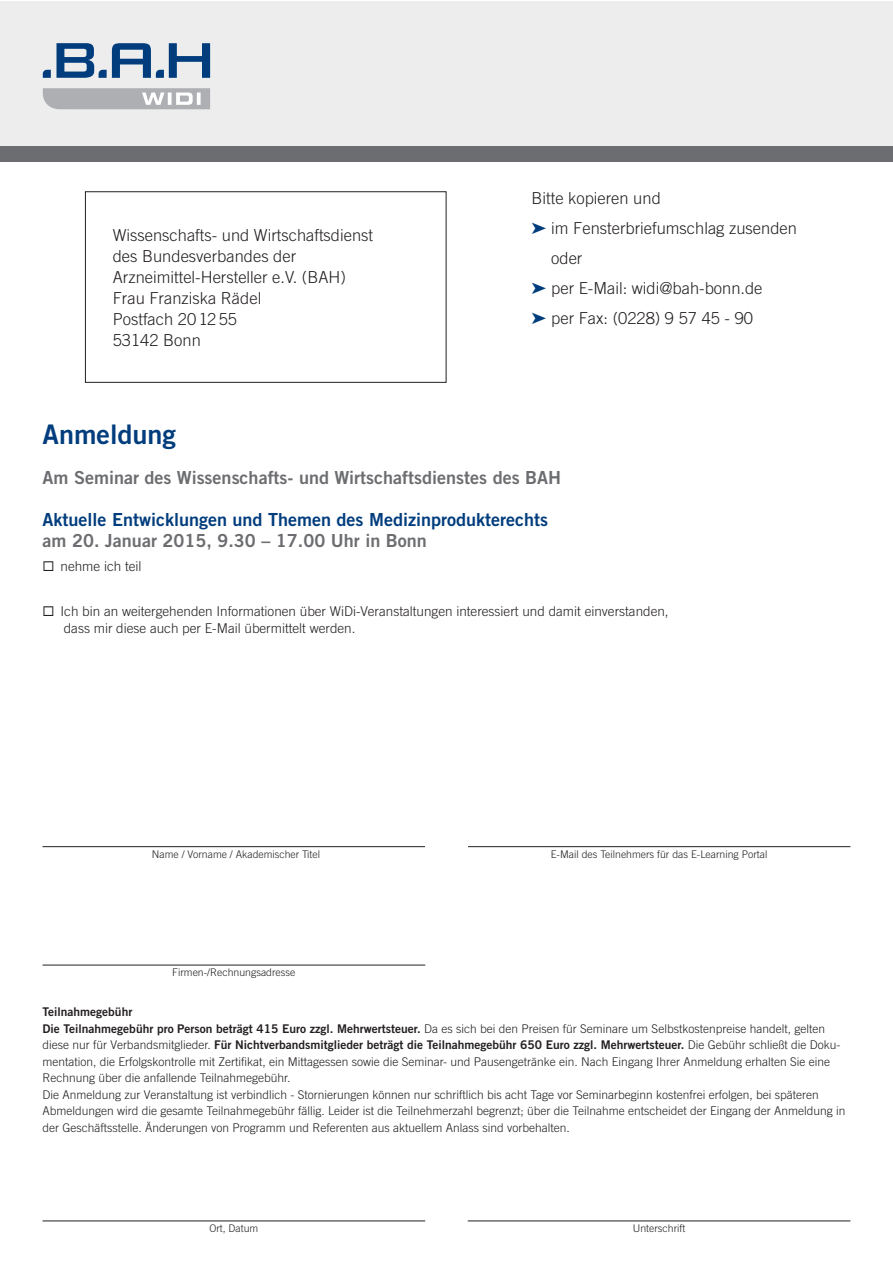
<style>
.page{position:relative;width:893px;height:1263px;background:#fff}
.page>*{position:absolute;margin:0;border:0;box-sizing:border-box;transform-origin:0 0}
.t1{font:27px "Trade Gothic Bold Two";color:#013d7d}
.t2{font:18px "Trade Gothic Bold Two";color:#6c6d70}
.t3{font:18px "Trade Gothic Bold Two";color:#013d7d}
.t4{font:300 16.5px/21px "Trade Gothic";color:#231f20}
.t5{font:300 13.5px/16.5px "Trade Gothic";color:#231f20}
.t6{font:300 12px/16.5px "Trade Gothic";color:#231f20}
.t7{font:12px "Trade Gothic Bold Two";color:#231f20}
.t8{font:300 10.5px "Trade Gothic";color:#231f20}
.s1{color:#013d7d}
.s2{font-family:"Trade Gothic Bold Two";font-weight:400}
.s3{font-family:"Trade Gothic";font-weight:300}
</style>
<div class="page">
<div style="left:0;top:1px;width:892px;height:161px;background:#ededee"></div>
<svg style="left:57px;top:43px;width:153px;height:35px"></svg>
<svg style="left:43px;top:70px;width:8px;height:8px"></svg>
<svg style="left:43px;top:88px;width:167px;height:21px;background:#b8b9bc"></svg>
<div style="left:0;top:146px;width:892px;height:16px;background:#6c6d70"></div>
<div style="left:85px;top:191px;width:361px;height:192px;border:1px solid #231f20"></div>
<hr style="left:43px;top:1220px;width:382px;height:1px;background:#231f20">
<hr style="left:468px;top:1220px;width:382px;height:1px;background:#231f20">
<hr style="left:43px;top:846px;width:807px;height:1px;background:#231f20">
<hr style="left:43px;top:965px;width:382px;height:1px;background:#231f20">
<div style="left:425px;top:840px;width:43px;height:70px;background:#fff"></div>
<h3 class="t4" style="left:113px;top:224px;width:262px">Wissenschafts- und Wirtschaftsdienst des Bundesverbandes der<br>Arzneimittel-Hersteller e.V. (BAH)<br>Frau Franziska Rädel<br>Postfach 20 12 55<br>53142 Bonn</h3>
<h1 class="t1" style="left:43px;top:417px;width:135px">Anmeldung</h1>
<h3 class="t4" style="left:531px;top:188px;width:131px">Bitte kopieren und</h3>
<h3 class="t4" style="left:531px;top:218px;width:267px"><span class="s1">➤</span> im Fensterbriefumschlag zusenden</h3>
<h3 class="t4" style="left:551px;top:248px;width:33px">oder</h3>
<h3 class="t4" style="left:531px;top:278px;width:232px"><span class="s1">➤</span> per E-Mail: widi@bah-bonn.de</h3>
<h3 class="t4" style="left:531px;top:308px;width:223px"><span class="s1">➤</span> per Fax: (0228) 9 57 45 - 90</h3>
<h2 class="t2" style="left:43px;top:466px;width:520px">Am Seminar des Wissenschafts- und Wirtschaftsdienstes des BAH</h2>
<h2 class="t3" style="left:43px;top:508px;width:507px">Aktuelle Entwicklungen und Themen des Medizinprodukterechts</h2>
<h2 class="t2" style="left:43px;top:529px;width:386px">am 20. Januar 2015, 9.30 – 17.00 Uhr in Bonn</h2>
<p class="t5" style="left:60px;top:558px;width:83px">nehme ich teil</p>
<p class="t5" style="left:60px;top:603px;width:610px">Ich bin an weitergehenden Informationen über WiDi-Veranstaltungen interessiert und damit einverstanden, dass mir diese auch per E-Mail übermittelt werden.</p>
<p class="t8" style="left:152px;top:848px;width:170px">Name / Vorname / Akademischer Titel</p>
<p class="t8" style="left:551px;top:848px;width:218px">E-Mail des Teilnehmers für das E-Learning Portal</p>
<p class="t8" style="left:172px;top:966px;width:125px">Firmen-/Rechnungsadresse</p>
<p class="t7" style="left:43px;top:1004px;width:91px">Teilnahmegebühr</p>
<p class="t6" style="left:43px;top:1020px;width:784px"><span class="s2">Die Teilnahmegebühr pro Person beträgt 415 Euro zzgl. Mehrwertsteuer.</span> Da es sich bei den Preisen für Seminare um Selbstkostenpreise handelt, gelten</p>
<p class="t7" style="left:43px;top:1037px;width:800px"><span class="s3">diese nur für Verbandsmitglieder.</span> Für Nichtverbandsmitglieder beträgt die Teilnahmegebühr 650 Euro zzgl. Mehrwertsteuer. <span class="s3">Die Gebühr schließt die Doku-</span></p>
<p class="t6" style="left:43px;top:1053px;width:804px">mentation, die Erfolgskontrolle mit Zertifikat, ein Mittagessen sowie die Seminar- und Pausengetränke ein. Nach Eingang Ihrer Anmeldung erhalten Sie eine Rechnung über die anfallende Teilnahmegebühr.<br>Die Anmeldung zur Veranstaltung ist verbindlich - Stornierungen können nur schriftlich bis acht Tage vor Seminarbeginn kostenfrei erfolgen, bei späteren Abmeldungen wird die gesamte Teilnahmegebühr fällig. Leider ist die Teilnehmerzahl begrenzt; über die Teilnahme entscheidet der Eingang der Anmeldung in der Geschäftsstelle. Änderungen von Programm und Referenten aus aktuellem Anlass sind vorbehalten.</p>
<p class="t8" style="left:209px;top:1222px;width:51px">Ort, Datum</p>
<p class="t8" style="left:633px;top:1222px;width:54px">Unterschrift</p>
</div>
